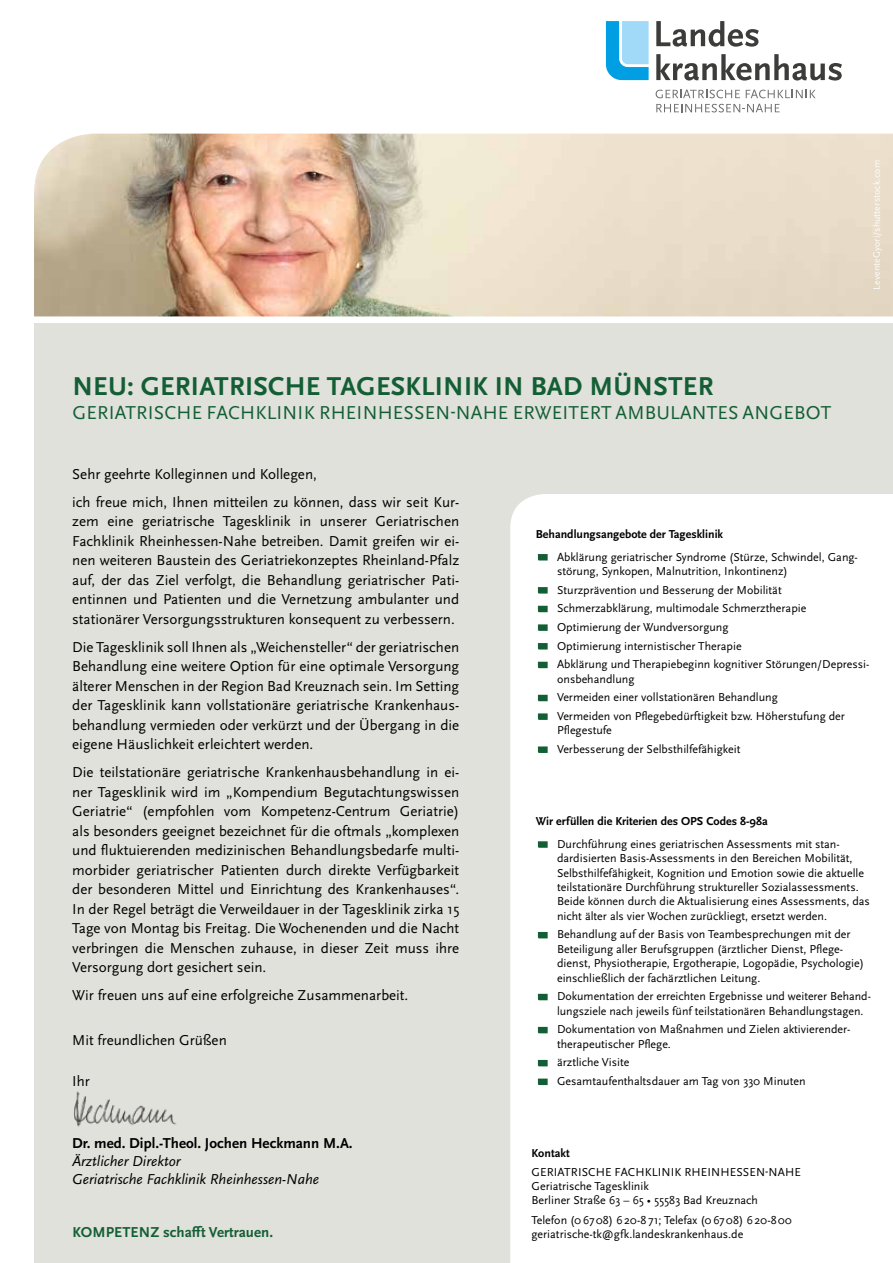
<style>
.page{position:relative;width:893px;height:1263px;background:#fff}
.page>*{position:absolute;margin:0;border:0;box-sizing:border-box;transform-origin:0 0}
.t1{font:700 27px "Scala Sans OT";letter-spacing:.01em;color:#135e35}
.t2{font:19.5px "Scala Sans OT";letter-spacing:.01em;color:#135e35}
.t3{font:15px/19.5px "Scala Sans OT";color:#000;text-align:justify}
.t4{font:italic 15px/18px "Scala Sans OT";color:#000}
.t5{font:700 15px "Scala Sans OT";color:#000}
.t6{font:700 15px "Scala Sans OT";color:#135e35}
.t7{font:12px/14.4px "Scala Sans OT";color:#000}
.t8{font:700 12px "Scala Sans OT";color:#000}
.t9{font:9.75px "Scala Sans OT";letter-spacing:.01em;color:#fff}
</style>
<div class="page">
<div style="left:34px;top:323px;width:859px;height:940px;background:#dfe1da"></div>
<img style="left:34px;top:134px;width:859px;height:182px">
<svg style="left:656px;top:54px;width:186px;height:27px"></svg>
<svg style="left:656px;top:21px;width:103px;height:26px"></svg>
<svg style="left:656px;top:90px;width:84px;height:8px"></svg>
<svg style="left:746px;top:90px;width:69px;height:8px"></svg>
<svg style="left:656px;top:104px;width:124px;height:8px"></svg>
<svg style="left:606px;top:21px;width:43px;height:59px;background:#64c3ef"></svg>
<img style="left:74px;top:1091px;width:103px;height:36px">
<div style="left:510px;top:494px;width:383px;height:769px;background:#fff"></div>
<svg style="left:538px;top:841px;width:10px;height:7px"></svg>
<svg style="left:538px;top:932px;width:10px;height:6px"></svg>
<svg style="left:538px;top:994px;width:10px;height:6px"></svg>
<svg style="left:538px;top:1027px;width:10px;height:6px"></svg>
<svg style="left:538px;top:1060px;width:10px;height:6px"></svg>
<svg style="left:538px;top:1078px;width:10px;height:7px"></svg>
<svg style="left:538px;top:554px;width:10px;height:6px"></svg>
<svg style="left:538px;top:587px;width:10px;height:6px"></svg>
<svg style="left:538px;top:606px;width:10px;height:6px"></svg>
<svg style="left:538px;top:624px;width:10px;height:7px"></svg>
<svg style="left:538px;top:643px;width:10px;height:6px"></svg>
<svg style="left:538px;top:662px;width:10px;height:6px"></svg>
<svg style="left:538px;top:695px;width:10px;height:6px"></svg>
<svg style="left:538px;top:713px;width:10px;height:7px"></svg>
<svg style="left:538px;top:746px;width:10px;height:7px"></svg>
<h1 class="t1" style="left:72px;top:371px;width:643px">NEU: GERIATRISCHE TAGESKLINIK IN BAD MÜNSTER</h1>
<h2 class="t2" style="left:72px;top:402px;width:760px">GERIATRISCHE FACHKLINIK RHEINHESSEN-NAHE ERWEITERT AMBULANTES ANGEBOT</h2>
<p class="t9" style="left:871px;top:290px;width:131px;rotate:-90deg">LeventeGyori/shutterstock.com</p>
<p class="t3" style="left:72px;top:460px;width:388px;line-height:28px">Sehr geehrte Kolleginnen und Kollegen,<br>ich freue mich, Ihnen mitteilen zu können, dass wir seit Kur-</p>
<p class="t3" style="left:72px;top:512px;width:388px">zem eine geriatrische Tagesklinik in unserer Geriatrischen Fachklinik Rheinhessen-Nahe betreiben. Damit greifen wir ei&shy;nen weiteren Baustein des Geriatriekonzeptes Rheinland-Pfalz auf, der das Ziel verfolgt, die Behandlung geriatrischer Pati&shy;entinnen und Patienten und die Vernetzung ambulanter und stationärer Versorgungsstrukturen konsequent zu verbessern.</p>
<p class="t3" style="left:72px;top:637px;width:388px">Die Tagesklinik soll Ihnen als „Weichensteller“ der geriatrischen Behandlung eine weitere Option für eine optimale Versorgung älterer Menschen in der Region Bad Kreuznach sein. Im Setting der Tagesklinik kann vollstationäre geriatrische Krankenhaus&shy;behandlung vermieden oder verkürzt und der Übergang in die eigene Häuslichkeit erleichtert werden.</p>
<p class="t3" style="left:72px;top:763px;width:388px">Die teilstationäre geriatrische Krankenhausbehandlung in ei&shy;ner Tagesklinik wird im „Kompendium Begutachtungswissen Geriatrie“ (empfohlen vom Kompetenz-Centrum Geriatrie) als besonders geeignet bezeichnet für die oftmals „komplexen und fluktuierenden medizinischen Behandlungsbedarfe multi&shy;morbider geriatrischer Patienten durch direkte Verfügbarkeit der besonderen Mittel und Einrichtung des Krankenhauses“.<br>In der Regel beträgt die Verweildauer in der Tagesklinik zirka 15<br>Tage von Montag bis Freitag. Die Wochenenden und die Nacht verbringen die Menschen zuhause, in dieser Zeit muss ihre Versorgung dort gesichert sein.</p>
<p class="t3" style="left:72px;top:986px;width:338px">Wir freuen uns auf eine erfolgreiche Zusammenarbeit.</p>
<p class="t3" style="left:72px;top:1031px;width:156px">Mit freundlichen Grüßen</p>
<p class="t3" style="left:72px;top:1072px;width:19px">Ihr</p>
<p class="t5" style="left:72px;top:1134px;width:282px">Dr. med. Dipl.-Theol. Jochen Heckmann M.A.</p>
<p class="t4" style="left:72px;top:1152px;width:248px">Ärztlicher Direktor<br>Geriatrische Fachklinik Rheinhessen-Nahe</p>
<p class="t6" style="left:72px;top:1224px;width:202px">KOMPETENZ schafft Vertrauen.</p>
<p class="t8" style="left:536px;top:527px;width:189px">Behandlungsangebote der Tagesklinik</p>
<p class="t7" style="left:557px;top:550px;width:301px">Abklärung geriatrischer Syndrome (Stürze, Schwindel, Gang&shy;störung, Synkopen, Malnutrition, Inkontinenz)</p>
<p class="t7" style="left:557px;top:581px;width:314px;line-height:18.6px">Sturzprävention und Besserung der Mobilität Schmerzabklärung, multimodale Schmerztherapie Optimierung der Wundversorgung<br>Optimierung internistischer Therapie<br>Abklärung und Therapiebeginn kognitiver Störungen/Depressi-</p>
<p class="t7" style="left:557px;top:670px;width:289px;line-height:18.6px">onsbehandlung<br>Vermeiden einer vollstationären Behandlung<br>Vermeiden von Pflegebedürftigkeit bzw. Höherstufung der</p>
<p class="t7" style="left:557px;top:721px;width:185px;line-height:18.6px">Pflegestufe<br>Verbesserung der Selbsthilfefähigkeit</p>
<p class="t8" style="left:536px;top:814px;width:233px">Wir erfüllen die Kriterien des OPS Codes 8-98a</p>
<p class="t7" style="left:557px;top:837px;width:314px">Durchführung eines geriatrischen Assessments mit stan&shy;dardisierten Basis-Assessments in den Bereichen Mobilität, Selbsthilfefähigkeit, Kognition und Emotion sowie die aktuelle teilstationäre Durchführung struktureller Sozialassessments.<br>Beide können durch die Aktualisierung eines Assessments, das nicht älter als vier Wochen zurückliegt, ersetzt werden.</p>
<p class="t7" style="left:557px;top:927px;width:309px">Behandlung auf der Basis von Teambesprechungen mit der Beteiligung aller Berufsgruppen (ärztlicher Dienst, Pflege&shy;dienst, Physiotherapie, Ergotherapie, Logopädie, Psychologie) einschließlich der fachärztlichen Leitung.</p>
<p class="t7" style="left:557px;top:989px;width:314px">Dokumentation der erreichten Ergebnisse und weiterer Behand&shy;lungsziele nach jeweils fünf teilstationären Behandlungstagen.</p>
<p class="t7" style="left:557px;top:1022px;width:295px">Dokumentation von Maßnahmen und Zielen aktivierender&shy;therapeutischer Pflege.</p>
<p class="t7" style="left:557px;top:1053px;width:250px;line-height:18.6px">ärztliche Visite<br>Gesamtaufenthaltsdauer am Tag von 330 Minuten</p>
<p class="t8" style="left:531px;top:1146px;width:40px">Kontakt</p>
<p class="t7" style="left:531px;top:1165px;width:271px">GERIATRISCHE FACHKLINIK RHEINHESSEN-NAHE<br>Geriatrische Tagesklinik<br>Berliner Straße 63 – 65 • 55583 Bad Kreuznach</p>
<p class="t7" style="left:531px;top:1213px;width:262px">Telefon (06708) 620-8 71; Telefax (06708) 620-800 geriatrische-tk@gfk.landeskrankenhaus.de</p>
</div>
